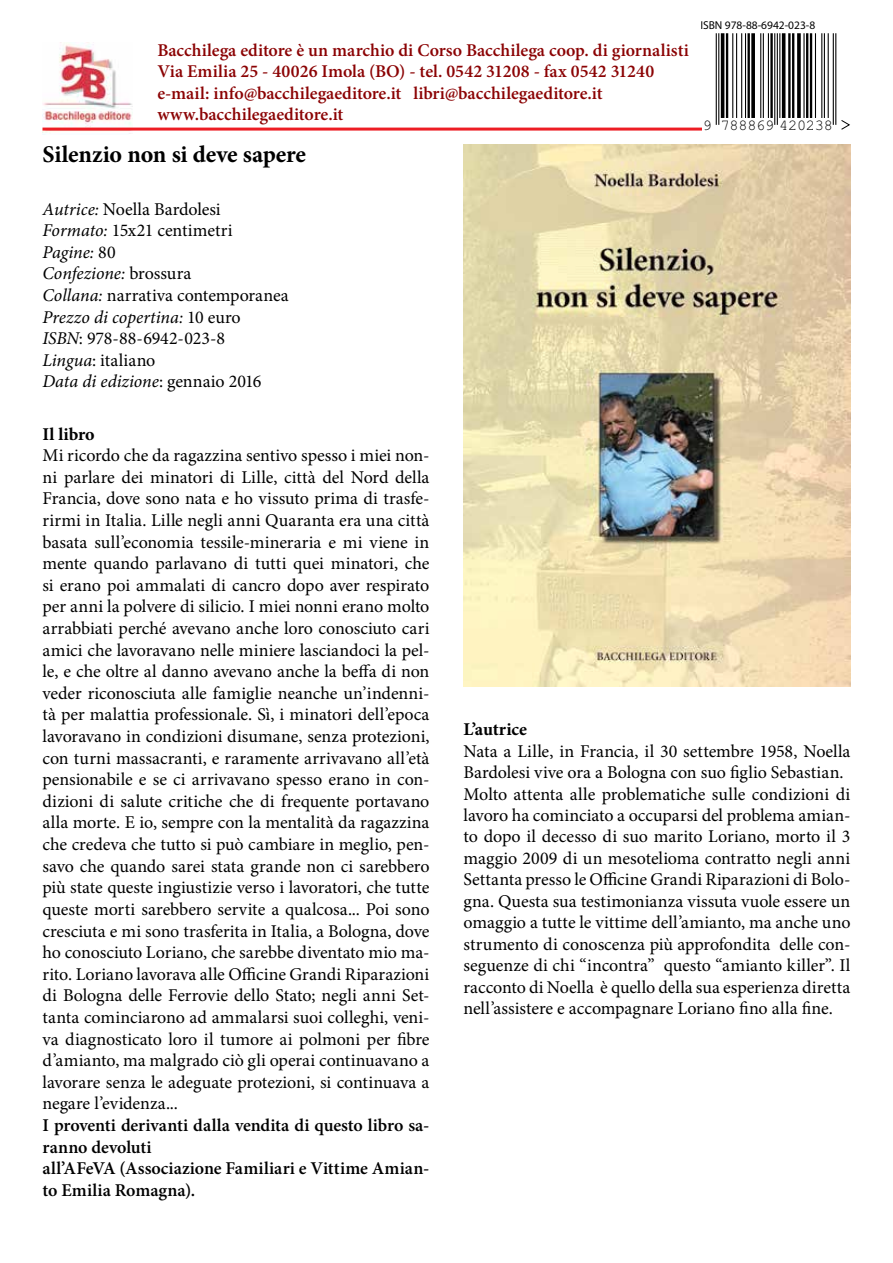
<style>
.page{position:relative;width:893px;height:1263px;background:#fff}
.page>*{position:absolute;margin:0;border:0;box-sizing:border-box;transform-origin:0 0}
.t1{font:700 24px "Minion Pro";letter-spacing:-.01em;color:#000}
.t2{font:18px/21.6px "Minion Pro";color:#000}
.t3{font:600 18px/21.6px "Minion Pro";color:#8b0304}
.t4{font:600 18px/21.6px "Minion Pro";color:#000}
.t5{font:700 18px "Minion Pro";letter-spacing:-.005em;color:#000}
.t6{font:15.3px "Helvetica";letter-spacing:-.015em;color:#000}
.t7{font:11.4px "Courier";color:#000}
.s1{font-style:italic}
</style>
<div class="page">
<img style="left:43px;top:43px;width:90px;height:92px">
<hr style="left:43px;top:128px;width:807px;height:3px;background:#ed1d24">
<img style="left:464px;top:145px;width:386px;height:541px">
<svg style="left:702px;top:33px;width:138px;height:98px"></svg>
<hr style="left:716px;top:33px;width:1px;height:92px;background:#000">
<hr style="left:718px;top:33px;width:1px;height:92px;background:#000">
<hr style="left:721px;top:33px;width:3px;height:85px;background:#000">
<hr style="left:726px;top:33px;width:2px;height:85px;background:#000">
<hr style="left:732px;top:33px;width:1px;height:85px;background:#000">
<hr style="left:736px;top:33px;width:1px;height:85px;background:#000">
<hr style="left:741px;top:33px;width:1px;height:85px;background:#000">
<hr style="left:745px;top:33px;width:1px;height:85px;background:#000">
<hr style="left:747px;top:33px;width:3px;height:85px;background:#000">
<svg style="left:751px;top:33px;width:4px;height:85px"></svg>
<hr style="left:760px;top:33px;width:1px;height:85px;background:#000">
<hr style="left:763px;top:33px;width:1px;height:85px;background:#000">
<hr style="left:768px;top:33px;width:1px;height:85px;background:#000">
<hr style="left:770px;top:33px;width:3px;height:85px;background:#000">
<hr style="left:774px;top:33px;width:1px;height:92px;background:#000">
<hr style="left:777px;top:33px;width:1px;height:92px;background:#000">
<hr style="left:779px;top:33px;width:1px;height:85px;background:#000">
<hr style="left:782px;top:33px;width:3px;height:85px;background:#000">
<hr style="left:788px;top:33px;width:3px;height:85px;background:#000">
<hr style="left:792px;top:33px;width:2px;height:85px;background:#000">
<svg style="left:797px;top:33px;width:4px;height:85px"></svg>
<hr style="left:803px;top:33px;width:2px;height:85px;background:#000">
<hr style="left:806px;top:33px;width:2px;height:85px;background:#000">
<hr style="left:810px;top:33px;width:2px;height:85px;background:#000">
<hr style="left:815px;top:33px;width:1px;height:85px;background:#000">
<hr style="left:821px;top:33px;width:1px;height:85px;background:#000">
<hr style="left:824px;top:33px;width:1px;height:85px;background:#000">
<hr style="left:828px;top:33px;width:1px;height:85px;background:#000">
<hr style="left:833px;top:33px;width:1px;height:92px;background:#000">
<hr style="left:835px;top:33px;width:1px;height:92px;background:#000">
<svg style="left:840px;top:120px;width:10px;height:11px"></svg>
<p class="t7" style="left:700px;top:19px;width:116px">ISBN 978-88-6942-023-8</p>
<p class="t3" style="left:157px;top:39px;width:533px">Bacchilega editore è un marchio di Corso Bacchilega coop. di giornalisti Via Emilia 25 - 40026 Imola (BO) - tel. 0542 31208 - fax 0542 31240 e-mail: info@bacchilegaeditore.it libri@bacchilegaeditore.it www.bacchilegaeditore.it</p>
<h1 class="t1" style="left:43px;top:138px;width:265px">Silenzio non si deve sapere</h1>
<p class="t2" style="left:43px;top:198px;width:248px"><span class="s1">Autrice:</span> Noella Bardolesi<br><span class="s1">Formato:</span> 15x21 centimetri<br><span class="s1">Pagine:</span> 80<br><span class="s1">Confezione:</span> brossura<br><span class="s1">Collana:</span> narrativa contemporanea<br><span class="s1">Prezzo di copertina:</span> 10 euro<br><span class="s1">ISBN</span>: 978-88-6942-023-8<br><span class="s1">Lingua</span>: italiano<br><span class="s1">Data di edizione</span>: gennaio 2016</p>
<p class="t5" style="left:43px;top:421px;width:54px">Il libro</p>
<p class="t2" style="left:43px;top:445px;width:388px;text-align:justify">Mi ricordo che da ragazzina sentivo spesso i miei non&shy;ni parlare dei minatori di Lille, città del Nord della Francia, dove sono nata e ho vissuto prima di trasfe&shy;rirmi in Italia. Lille negli anni Quaranta era una città basata sull’economia tessile-mineraria e mi viene in mente quando parlavano di tutti quei minatori, che si erano poi ammalati di cancro dopo aver respirato per anni la polvere di silicio. I miei nonni erano molto arrabbiati perché avevano anche loro conosciuto cari amici che lavoravano nelle miniere lasciandoci la pel&shy;le, e che oltre al danno avevano anche la beffa di non veder riconosciuta alle famiglie neanche un’indenni&shy;tà per malattia professionale. Sì, i minatori dell’epoca lavoravano in condizioni disumane, senza protezioni, con turni massacranti, e raramente arrivavano all’età pensionabile e se ci arrivavano spesso erano in con&shy;dizioni di salute critiche che di frequente portavano alla morte. E io, sempre con la mentalità da ragazzina che credeva che tutto si può cambiare in meglio, pen&shy;savo che quando sarei stata grande non ci sarebbero più state queste ingiustizie verso i lavoratori, che tutte queste morti sarebbero servite a qualcosa... Poi sono cresciuta e mi sono trasferita in Italia, a Bologna, dove ho conosciuto Loriano, che sarebbe diventato mio ma&shy;rito. Loriano lavorava alle Officine Grandi Riparazioni di Bologna delle Ferrovie dello Stato; negli anni Set&shy;tanta cominciarono ad ammalarsi suoi colleghi, veni&shy;va diagnosticato loro il tumore ai polmoni per fibre d’amianto, ma malgrado ciò gli operai continuavano a lavorare senza le adeguate protezioni, si continuava a negare l’evidenza...</p>
<p class="t4" style="left:43px;top:1114px;width:388px">I proventi derivanti dalla vendita di questo libro sa&shy;ranno devoluti<br>all’AFeVA (Associazione Familiari e Vittime Amian&shy;to Emilia Romagna).</p>
<p class="t6" style="left:703px;top:116px;width:131px">9 788869 420238</p>
<p class="t5" style="left:463px;top:717px;width:65px">L’autrice</p>
<p class="t2" style="left:463px;top:740px;width:388px">Nata a Lille, in Francia, il 30 settembre 1958, Noella Bardolesi vive ora a Bologna con suo figlio Sebastian.<br>Molto attenta alle problematiche sulle condizioni di lavoro ha cominciato a occuparsi del problema amian&shy;to dopo il decesso di suo marito Loriano, morto il 3 maggio 2009 di un mesotelioma contratto negli anni Settanta presso le Officine Grandi Riparazioni di Bolo&shy;gna. Questa sua testimonianza vissuta vuole essere un omaggio a tutte le vittime dell’amianto, ma anche uno strumento di conoscenza più approfondita delle con&shy;seguenze di chi “incontra” questo “amianto killer”. Il racconto di Noella è quello della sua esperienza diretta nell’assistere e accompagnare Loriano fino alla fine.</p>
</div>
